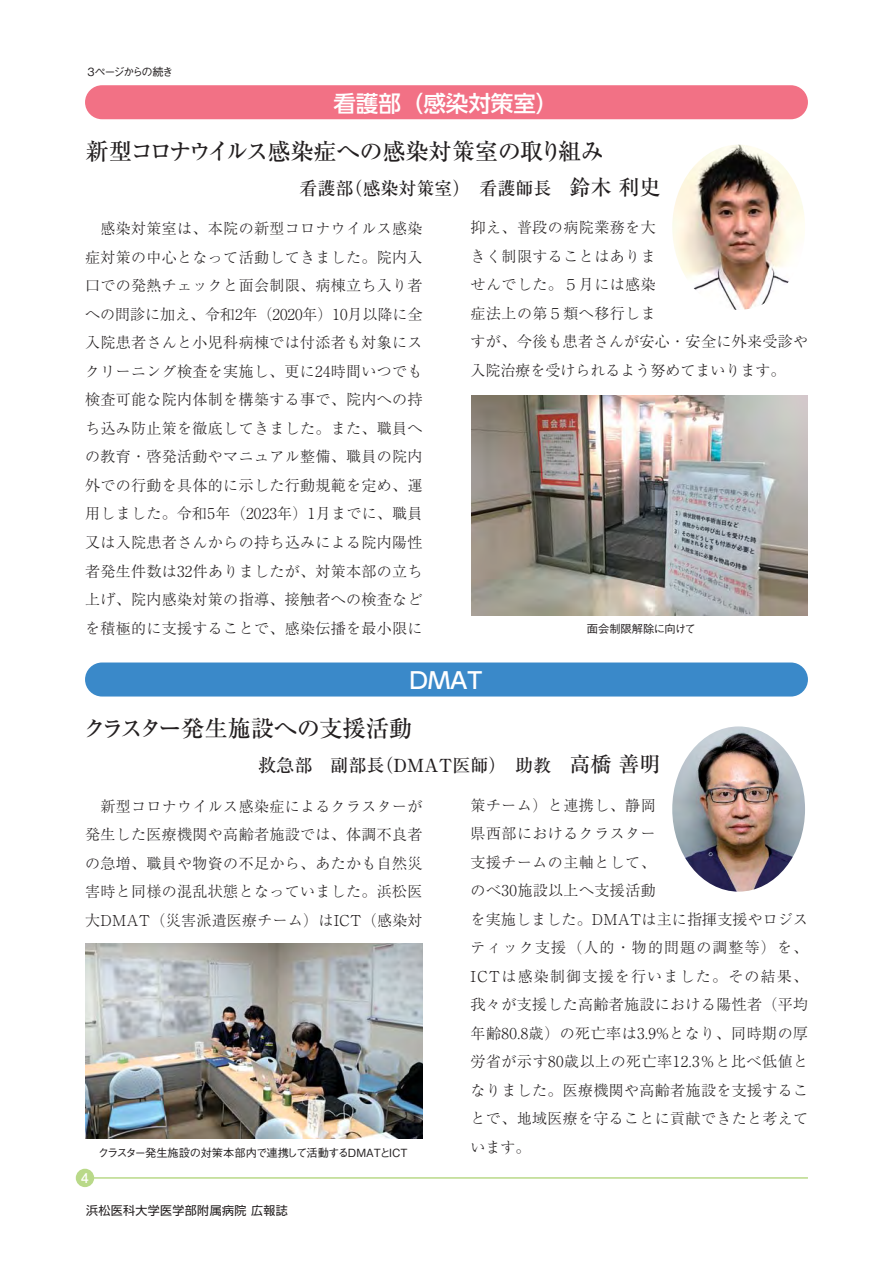
<style>
.page{position:relative;width:893px;height:1263px;background:#fff}
.page>*{position:absolute;margin:0;border:0;box-sizing:border-box;transform-origin:0 0}
.t1{font:23.25px "Ryumin Pro Medium 90 pv RKSJ H";letter-spacing:-.03em;color:#231f20}
.t2{font:22.5px "UD Shin Go Pr 6 Medium 90 pv RKSJ H";color:#fff}
.t3{font:18px "Ryumin Pro Medium 90 pv RKSJ H";color:#231f20}
.t4{font:15px/28.5px "Ryumin Pro Light 90 pv RKSJ H";letter-spacing:.025em;color:#231f20;text-align:justify}
.t5{font:13.5px "Futo Go B101 Pro Bold 90 pv RKSJ H";color:#fff}
.t6{font:12px "Shin Go Pro Regular 90 pv RKSJ H";letter-spacing:.03em;color:#231f20}
.t7{font:11.25px "Gothic BBB Pro Medium 90 pv RKSJ H";letter-spacing:-.045em;color:#231f20}
.t8{font:11.25px "Gothic BBB Pro Medium 90 pv RKSJ H";color:#231f20}
.t9{font:11.25px "Gothic BBB Pro Medium 90 pv RKSJ H";letter-spacing:-.125em;color:#231f20}
.s1{font-size:21px}
</style>
<div class="page">
<div style="left:85px;top:85px;width:723px;height:34px;background:#f27185;border-radius:17px"></div>
<div style="left:85px;top:662px;width:723px;height:34px;background:#3a89c9;border-radius:17px"></div>
<hr style="left:85px;top:1177px;width:723px;height:2px;background:#b9d989">
<div style="left:76px;top:1169px;width:18px;height:18px;background:#b9d989;border-radius:50%"></div>
<img style="left:672px;top:145px;width:133px;height:165px;border-radius:50%">
<img style="left:672px;top:726px;width:133px;height:166px;border-radius:50%">
<img style="left:85px;top:943px;width:338px;height:195px">
<img style="left:472px;top:396px;width:336px;height:219px">
<p class="t9" style="left:87px;top:68px;width:88px">3ページからの続き</p>
<h2 class="t2" style="left:333px;top:95px;width:226px">看護部（感染対策室）</h2>
<h1 class="t1" style="left:86px;top:142px;width:520px">新型コロナウイルス感染症への感染対策室の取り組み</h1>
<p class="t3" style="left:300px;top:181px;width:362px">看護部（感染対策室）　看護師長　<span class="s1">鈴木 利史</span></p>
<p class="t4" style="left:85px;top:217px;width:339px">　感染対策室は、本院の新型コロナウイルス感染症対策の中心となって活動してきました。院内入口での発熱チェックと面会制限、病棟立ち入り者への問診に加え、令和2年（2020年）10月以降に全入院患者さんと小児科病棟では付添者も対象にスクリーニング検査を実施し、更に24時間いつでも検査可能な院内体制を構築する事で、院内への持ち込み防止策を徹底してきました。また、職員への教育・啓発活動やマニュアル整備、職員の院内外での行動を具体的に示した行動規範を定め、運用しました。令和5年（2023年）1月までに、職員又は入院患者さんからの持ち込みによる院内陽性者発生件数は32件ありましたが、対策本部の立ち上げ、院内感染対策の指導、接触者への検査などを積極的に支援することで、感染伝播を最小限に</p>
<p class="t4" style="left:471px;top:215px;width:339px;text-align:left">抑え、普段の病院業務を大<br>きく制限することはありま<br>せんでした。５月には感染<br>症法上の第５類へ移行しま<br>すが、今後も患者さんが安心・安全に外来受診や入院治療を受けられるよう努めてまいります。</p>
<p class="t8" style="left:587px;top:625px;width:110px">面会制限解除に向けて</p>
<h2 class="t2" style="left:410px;top:672px;width:74px">DMAT</h2>
<h1 class="t1" style="left:83px;top:719px;width:330px">クラスター発生施設への支援活動</h1>
<p class="t3" style="left:259px;top:758px;width:403px">救急部　副部長（DMAT医師）　助教　<span class="s1">高橋 善明</span></p>
<p class="t4" style="left:85px;top:794px;width:339px">　新型コロナウイルス感染症によるクラスターが発生した医療機関や高齢者施設では、体調不良者の急増、職員や物資の不足から、あたかも自然災害時と同様の混乱状態となっていました。浜松医大DMAT（災害派遣医療チーム）はICT（感染対</p>
<p class="t4" style="left:471px;top:793px;width:339px;text-align:left">策チーム）と連携し、静岡<br>県西部におけるクラスター<br>支援チームの主軸として、<br>のべ30施設以上へ支援活動<br>を実施しました。DMATは主に指揮支援やロジスティック支援（人的・物的問題の調整等）を、<br>ICTは感染制御支援を行いました。その結果、我々が支援した高齢者施設における陽性者（平均年齢80.8歳）の死亡率は3.9%となり、同時期の厚労省が示す80歳以上の死亡率12.3％と比べ低値となりました。医療機関や高齢者施設を支援することで、地域医療を守ることに貢献できたと考えています。</p>
<p class="t7" style="left:98px;top:1149px;width:311px">クラスター発生施設の対策本部内で連携して活動するDMATとICT</p>
<p class="t5" style="left:81px;top:1173px;width:9px">4</p>
<p class="t6" style="left:86px;top:1206px;width:203px">浜松医科大学医学部附属病院 広報誌</p>
</div>
